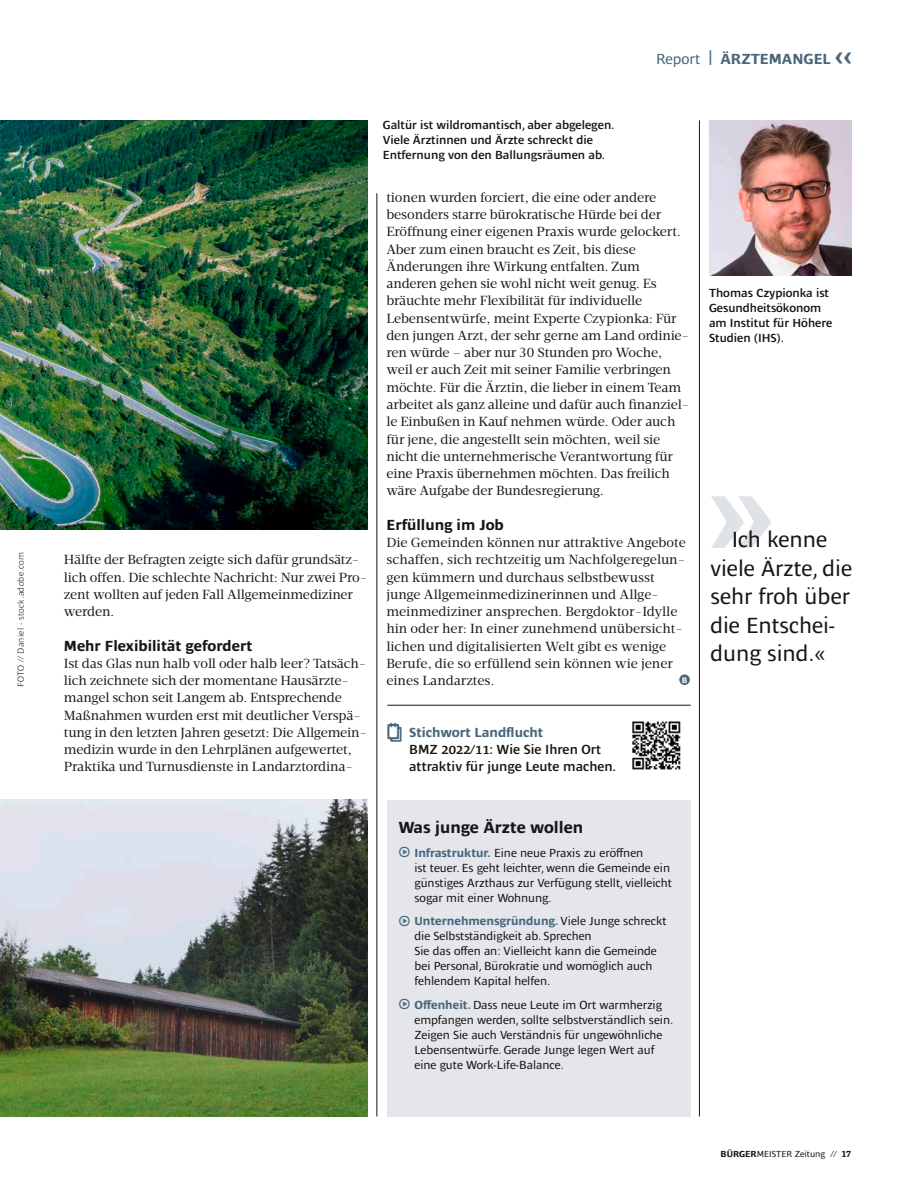
<style>
.page{position:relative;width:915px;height:1191px;background:#fff}
.page>*{position:absolute;margin:0;border:0;box-sizing:border-box;transform-origin:0 0}
.t1{font:700 126.75px "Ardoise Ptf";color:#dfe3e8}
.t2{font:22.5px/28.5px "Ardoise Ptf";color:#171715}
.t3{font:700 16.5px "Ardoise Ptf";color:#171715}
.t4{font:700 15px "Ardoise Ptf";color:#171715}
.t5{font:700 15px "Ardoise Ptf";color:#48677d}
.t6{font:13.5px/17.2px "Velino Text";letter-spacing:-.01em;color:#171715}
.t7{font:600 13.5px/17.2px "Ardoise Ptf";color:#171715}
.t8{font:12px/15px "Ardoise Ptf";color:#171715}
.t9{font:600 12px/15px "Ardoise Ptf";color:#171715}
.t10{font:300 9px "Ardoise Ptf";letter-spacing:.03em;color:#171715}
.t11{font:9px "Ardoise Ptf";color:#171715}
.t12{font:700 8.25px "Ardoise Ptf";color:#fff}
.s1{font-weight:400}
.s2{font-size:27px}
.s3{font-weight:700;font-size:27px;color:#48677d}
.s4{font-weight:700;color:#48677d}
.s5{font-weight:700;font-size:15px;color:#48677d}
.s6{font-weight:700}
</style>
<div class="page">
<hr style="left:376px;top:193px;width:1px;height:923px;background:#171715">
<hr style="left:699px;top:120px;width:1px;height:996px;background:#171715">
<svg style="left:679px;top:674px;width:10px;height:11px"></svg>
<div style="left:681px;top:676px;width:6px;height:7px;background:#48677d"></div>
<img style="left:0;top:120px;width:367px;height:410px">
<img style="left:0;top:799px;width:367px;height:317px">
<img style="left:632px;top:721px;width:49px;height:49px">
<hr style="left:387px;top:705px;width:303px;height:1px;background:#171715">
<div style="left:387px;top:799px;width:303px;height:317px;background:#e4e6eb"></div>
<img style="left:709px;top:120px;width:141px;height:156px">
<p class="t10" style="left:14px;top:687px;width:136px;rotate:-90deg">FOTO // Daniel - stock.adobe.com</p>
<p class="t5" style="left:655px;top:48px;width:198px"><span class="s1">Report</span> | ÄRZTEMANGEL <span class="s2">‹‹</span></p>
<p class="t6" style="left:64px;top:551px;width:305px">Hälfte der Befragten zeigte sich dafür grundsätz&shy;lich offen. Die schlechte Nachricht: Nur zwei Pro&shy;zent wollten auf jeden Fall Allgemeinmediziner werden.</p>
<p class="t4" style="left:64px;top:634px;width:190px">Mehr Flexibilität gefordert</p>
<p class="t6" style="left:64px;top:654px;width:304px">Ist das Glas nun halb voll oder halb leer? Tatsäch&shy;lich zeichnete sich der momentane Hausärzte&shy;mangel schon seit Langem ab. Entsprechende Maßnahmen wurden erst mit deutlicher Verspä&shy;tung in den letzten Jahren gesetzt: Die Allgemein&shy;medizin wurde in den Lehrplänen aufgewertet, Praktika und Turnusdienste in Landarztordina-</p>
<p class="t9" style="left:382px;top:117px;width:233px">Galtür ist wildromantisch, aber abgelegen.<br>Viele Ärztinnen und Ärzte schreckt die<br>Entfernung von den Ballungsräumen ab.</p>
<p class="t6" style="left:386px;top:189px;width:304px">tionen wurden forciert, die eine oder andere besonders starre bürokratische Hürde bei der Eröffnung einer eigenen Praxis wurde gelockert.<br>Aber zum einen braucht es Zeit, bis diese Änderungen ihre Wirkung entfalten. Zum anderen gehen sie wohl nicht weit genug. Es bräuchte mehr Flexibilität für individuelle Lebensentwürfe, meint Experte Czypionka: Für den jungen Arzt, der sehr gerne am Land ordinie&shy;ren würde – aber nur 30 Stunden pro Woche, weil er auch Zeit mit seiner Familie verbringen möchte. Für die Ärztin, die lieber in einem Team arbeitet als ganz alleine und dafür auch finanziel&shy;le Einbußen in Kauf nehmen würde. Oder auch für jene, die angestellt sein möchten, weil sie nicht die unternehmerische Verantwortung für eine Praxis übernehmen möchten. Das freilich wäre Aufgabe der Bundesregierung.</p>
<p class="t4" style="left:386px;top:513px;width:119px">Erfüllung im Job</p>
<p class="t6" style="left:386px;top:534px;width:301px">Die Gemeinden können nur attraktive Angebote schaffen, sich rechtzeitig um Nachfolgeregelun&shy;gen kümmern und durchaus selbstbewusst junge Allgemeinmedizinerinnen und Allge&shy;meinmediziner ansprechen. Bergdoktor-Idylle hin oder her: In einer zunehmend unübersicht&shy;lichen und digitalisierten Welt gibt es wenige Berufe, die so erfüllend sein können wie jener eines Landarztes.</p>
<p class="t12" style="left:681px;top:673px;width:7px">B</p>
<p class="t7" style="left:409px;top:722px;width:208px;text-indent:-25px"><span class="s3">U</span> <span class="s4">Stichwort Landflucht<br></span>BMZ 2022/11: Wie Sie Ihren Ort attraktiv für junge Leute machen.</p>
<p class="t3" style="left:398px;top:815px;width:186px">Was junge Ärzte wollen</p>
<p class="t8" style="left:414px;top:844px;width:259px;text-indent:-16px"><span class="s5">−</span> <span class="s4">Infrastruktur.</span> Eine neue Praxis zu eröffnen<br>ist teuer. Es geht leichter, wenn die Gemeinde ein günstiges Arzthaus zur Verfügung stellt, vielleicht sogar mit einer Wohnung.</p>
<p class="t8" style="left:414px;top:912px;width:253px;text-indent:-16px"><span class="s5">−</span> <span class="s4">Unternehmensgründung.</span> Viele Junge schreckt die Selbstständigkeit ab. Sprechen<br>Sie das offen an: Vielleicht kann die Gemeinde bei Personal, Bürokratie und womöglich auch fehlendem Kapital helfen.</p>
<p class="t8" style="left:414px;top:996px;width:260px;text-indent:-16px"><span class="s5">−</span> <span class="s4">Offenheit.</span> Dass neue Leute im Ort warmherzig empfangen werden, sollte selbstverständlich sein.<br>Zeigen Sie auch Verständnis für ungewöhnliche Lebensentwürfe. Gerade Junge legen Wert auf eine gute Work-Life-Balance.</p>
<p class="t9" style="left:708px;top:285px;width:125px">Thomas Czypionka ist<br>Gesundheitsökonom am Institut für Höhere<br>Studien (IHS).</p>
<h1 class="t1" style="left:707px;top:418px;width:69px">»</h1>
<h2 class="t2" style="left:710px;top:523px;width:143px;text-indent:21px">Ich kenne viele Ärzte, die sehr froh über die Entschei&shy;dung sind.«</h2>
<p class="t11" style="left:720px;top:1147px;width:132px"><span class="s6">BÜRGER</span>MEISTER Zeitung // <span class="s6">17</span></p>
</div>
